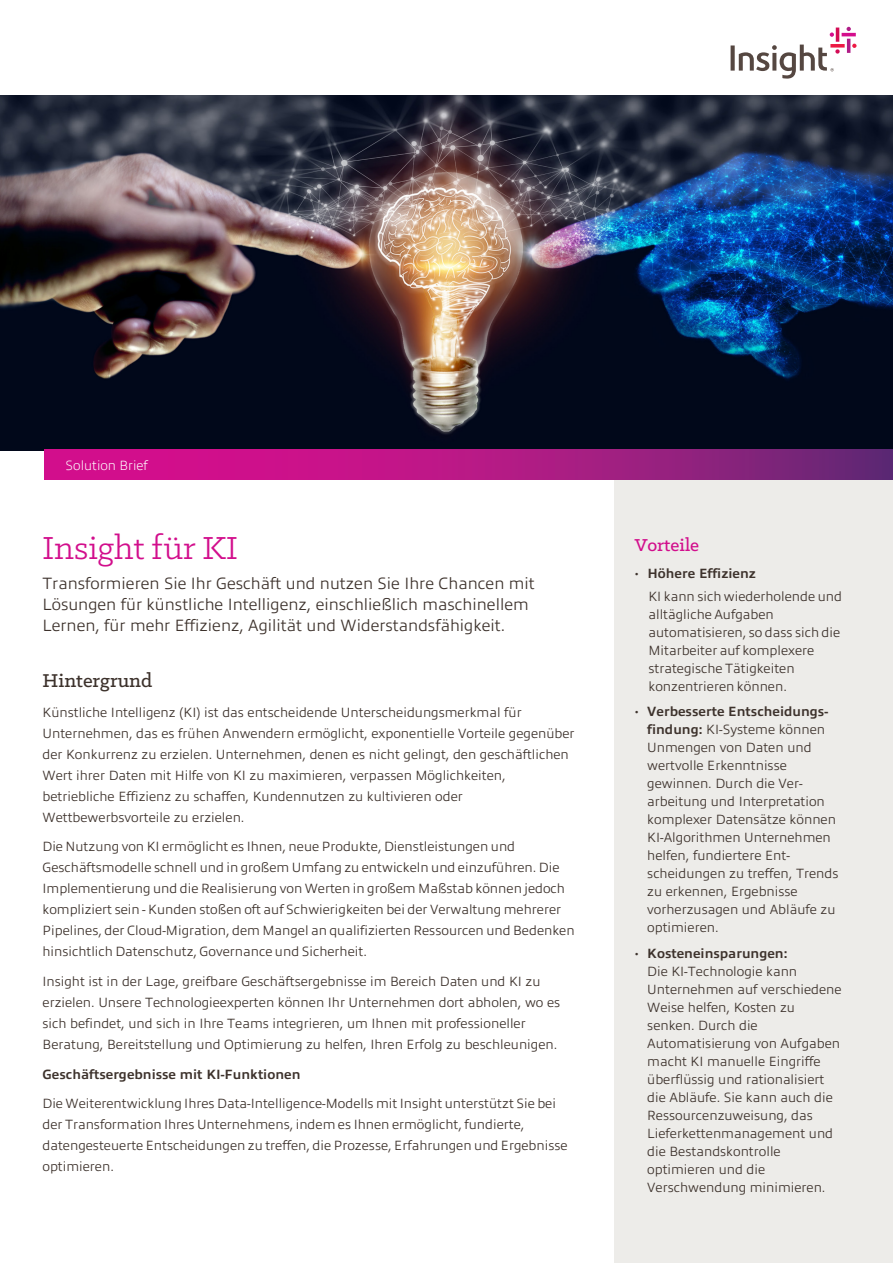
<style>
.page{position:relative;width:893px;height:1263px;background:#fff}
.page>*{position:absolute;margin:0;border:0;box-sizing:border-box;transform-origin:0 0}
.body_copy{font:36px "Klinic Slab";color:#d20e8c}
.body_copy-2{font:500 21px "Klinic Slab";color:#3d322c}
.body_copy-3{font:500 19.5px "Klinic Slab";color:#d20e8c}
.body_copy-4{font:300 16.5px/21px "Allumi Pro";color:#3d322c}
.body_copy-5{font:300 13.5px/18px "Allumi Pro";color:#3d322c}
.body_copy-6{font:200 13.5px "Allumi Pro";color:#fff}
.s1{font-weight:700}
.s2{font-family:"Klinic Slab"}
</style>
<div class="page">
<img style="left:0;top:96px;width:893px;height:354px">
<svg style="left:846px;top:27px;width:5px;height:4px"></svg>
<hr style="left:847px;top:39px;width:3px;height:14px;background:#b01c87">
<hr style="left:836px;top:28px;width:3px;height:14px;background:#d30c55">
<svg style="left:830px;top:32px;width:4px;height:5px"></svg>
<hr style="left:842px;top:33px;width:14px;height:3px;background:#d40e8c">
<svg style="left:852px;top:44px;width:4px;height:4px"></svg>
<svg style="left:830px;top:44px;width:15px;height:4px"></svg>
<svg style="left:731px;top:45px;width:109px;height:34px"></svg>
<div style="left:614px;top:465px;width:279px;height:798px;background:#edece9"></div>
<svg style="left:44px;top:449px;width:849px;height:30px;background:#ad1984"></svg>
<p class="body_copy-6" style="left:66px;top:455px;width:84px">Solution Brief</p>
<p class="body_copy" style="left:43px;top:525px;width:197px">Insight für KI</p>
<p class="body_copy-4" style="left:43px;top:572px;width:494px">Transformieren Sie Ihr Geschäft und nutzen Sie Ihre Chancen mit<br>Lösungen für künstliche Intelligenz, einschließlich maschinellem<br>Lernen, für mehr Effizienz, Agilität und Widerstandsfähigkeit.</p>
<p class="body_copy-2" style="left:43px;top:667px;width:111px">Hintergrund</p>
<p class="body_copy-5" style="left:43px;top:701px;width:534px;line-height:21px">Künstliche Intelligenz (KI) ist das entscheidende Unterscheidungsmerkmal für Unternehmen, das es frühen Anwendern ermöglicht, exponentielle Vorteile gegenüber der Konkurrenz zu erzielen. Unternehmen, denen es nicht gelingt, den geschäftlichen Wert ihrer Daten mit Hilfe von KI zu maximieren, verpassen Möglichkeiten, betriebliche Effizienz zu schaffen, Kundennutzen zu kultivieren oder Wettbewerbsvorteile zu erzielen.</p>
<p class="body_copy-5" style="left:43px;top:835px;width:534px;line-height:21px">Die Nutzung von KI ermöglicht es Ihnen, neue Produkte, Dienstleistungen und Geschäftsmodelle schnell und in großem Umfang zu entwickeln und einzuführen. Die Implementierung und die Realisierung von Werten in großem Maßstab können jedoch kompliziert sein - Kunden stoßen oft auf Schwierigkeiten bei der Verwaltung mehrerer Pipelines, der Cloud-Migration, dem Mangel an qualifizierten Ressourcen und Bedenken hinsichtlich Datenschutz, Governance und Sicherheit.</p>
<p class="body_copy-5" style="left:43px;top:970px;width:519px;line-height:21px">Insight ist in der Lage, greifbare Geschäftsergebnisse im Bereich Daten und KI zu erzielen. Unsere Technologieexperten können Ihr Unternehmen dort abholen, wo es sich befindet, und sich in Ihre Teams integrieren, um Ihnen mit professioneller Beratung, Bereitstellung und Optimierung zu helfen, Ihren Erfolg zu beschleunigen.</p>
<p class="body_copy-5" style="left:43px;top:1058px;width:515px;line-height:29.2px"><span class="s1">Geschäftsergebnisse mit KI-Funktionen<br></span>Die Weiterentwicklung Ihres Data-Intelligence-Modells mit Insight unterstützt Sie bei</p>
<p class="body_copy-5" style="left:43px;top:1113px;width:527px;line-height:21px">der Transformation Ihres Unternehmens, indem es Ihnen ermöglicht, fundierte, datengesteuerte Entscheidungen zu treffen, die Prozesse, Erfahrungen und Ergebnisse optimieren.</p>
<p class="body_copy-3" style="left:635px;top:532px;width:66px">Vorteile</p>
<p class="body_copy-5" style="left:648px;top:560px;width:195px;line-height:23.1px;text-indent:-14px"><span class="s2">•</span> <span class="s1">Höhere Effizienz<br></span>KI kann sich wiederholende und</p>
<p class="body_copy-5" style="left:648px;top:604px;width:193px">alltägliche Aufgaben automatisieren, so dass sich die<br>Mitarbeiter auf komplexere strategische Tätigkeiten konzentrieren können.</p>
<p class="body_copy-5" style="left:647px;top:701px;width:193px;text-indent:-13px"><span class="s2">•</span> <span class="s1">Verbesserte Entscheidungs&shy;findung:</span> KI-Systeme können<br>Unmengen von Daten und wertvolle Erkenntnisse gewinnen. Durch die Ver&shy;arbeitung und Interpretation komplexer Datensätze können<br>KI-Algorithmen Unternehmen helfen, fundiertere Ent&shy;scheidungen zu treffen, Trends zu erkennen, Ergebnisse vorherzusagen und Abläufe zu optimieren.</p>
<p class="body_copy-5" style="left:647px;top:943px;width:196px;text-indent:-13px"><span class="s2">•</span> <span class="s1">Kosteneinsparungen:<br></span>Die KI-Technologie kann<br>Unternehmen auf verschiedene<br>Weise helfen, Kosten zu senken. Durch die<br>Automatisierung von Aufgaben macht KI manuelle Eingriffe überflüssig und rationalisiert die Abläufe. Sie kann auch die<br>Ressourcenzuweisung, das<br>Lieferkettenmanagement und die Bestandskontrolle optimieren und die<br>Verschwendung minimieren.</p>
</div>
